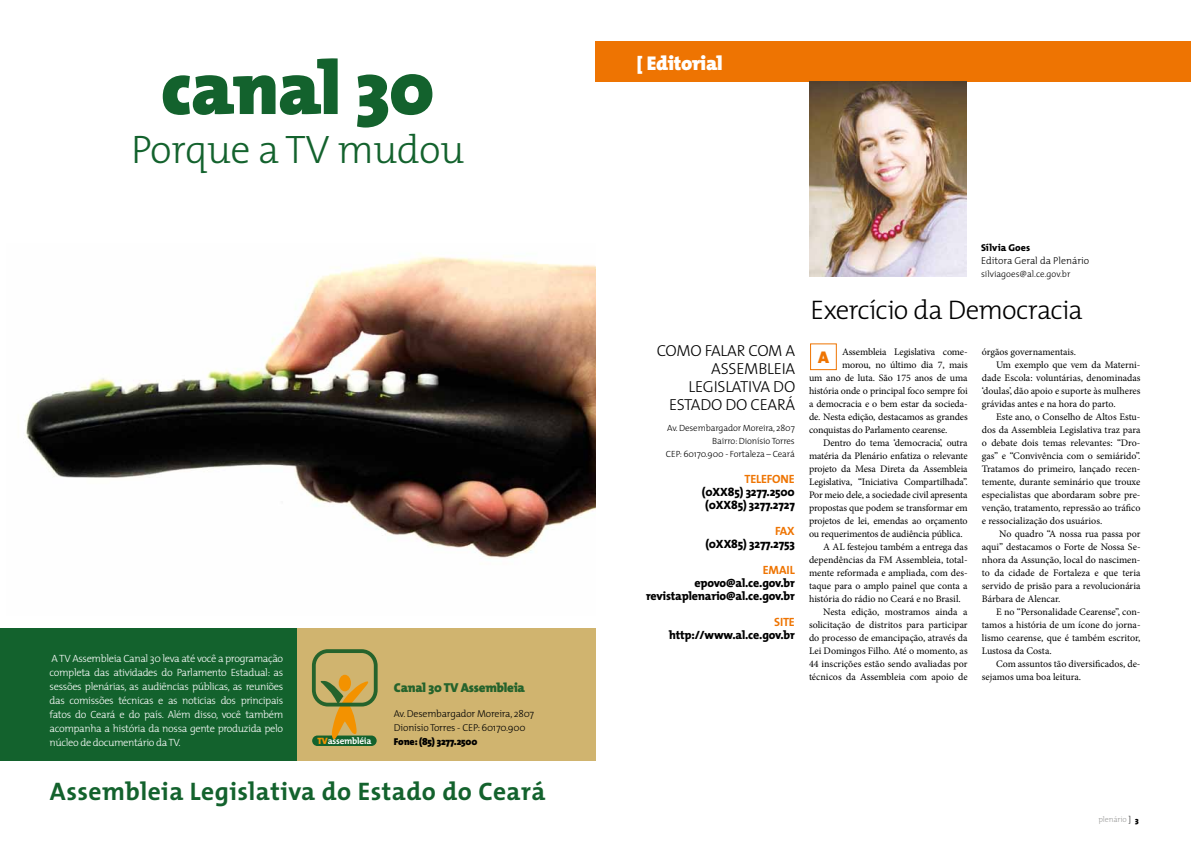
<style>
.page{position:relative;width:1191px;height:842px;background:#fff}
.page>*{position:absolute;margin:0;border:0;box-sizing:border-box;transform-origin:0 0}
.t1{font:800 76px "T Mix";letter-spacing:-.015em;color:#13622d}
.t2{font:300 40px "T Mix";letter-spacing:-.015em;color:#13622d}
.t3{font:300 27px "T Mix";letter-spacing:-.02em;color:#000}
.t4{font:700 25.5px "T Mix";letter-spacing:.02em;color:#13622d}
.t5{font:800 20px "T Mix";letter-spacing:-.015em;color:#fff}
.t6{font:800 17px "T Mix";color:#ee7402}
.t7{font:300 16px/18px "T Mix";letter-spacing:-.015em;color:#000;text-align:right}
.t8{font:800 13px "T Mix";letter-spacing:-.02em;color:#25632c}
.t9{font:800 12px/13px "T Mix";letter-spacing:-.015em;color:#000}
.t10{font:700 12px "T Mix";letter-spacing:-.015em;color:#ee7402}
.t11{font:300 10.5px/14px "T Mix";letter-spacing:-.035em;color:#fff;text-align:justify}
.t12{font:10px "Minion Pro";letter-spacing:-.005em;color:#000}
.t13{font:300 10px/14px "T Mix";letter-spacing:-.02em;color:#000}
.t14{font:800 10px "T Mix";letter-spacing:-.02em;color:#000}
.t15{font:800 10px "T Mix";color:#000}
.t16{font:700 9.2px "T Mix";color:#fff}
.t17{font:300 9px/13px "T Mix";letter-spacing:-.015em;color:#000;text-align:right}
.t18{font:300 8px "T Mix";color:#9d9d9c}
.s1{font-weight:800;color:#f39200}
.s2{font-size:18px}
.s3{color:#000}
.s4{font-weight:800;color:#000}
</style>
<div class="page">
<div style="left:595px;top:41px;width:596px;height:41px;background:#ee7402"></div>
<img style="left:25px;top:256px;width:570px;height:302px">
<div style="left:0;top:628px;width:297px;height:132px;background:#13622d"></div>
<div style="left:297px;top:628px;width:298px;height:132px;background:#d0b46f"></div>
<div style="left:312px;top:735px;width:65px;height:11px;background:#13622d;border-radius:5px"></div>
<div style="left:339px;top:675px;width:12px;height:16px;background:#f39200;border-radius:50%"></div>
<svg style="left:318px;top:680px;width:50px;height:60px"></svg>
<div style="left:312px;top:649px;width:65px;height:57px;border:4px solid #25632c;border-radius:14px"></div>
<img style="left:809px;top:82px;width:157px;height:195px">
<div style="left:810px;top:344px;width:26px;height:26px;border:1px solid #ee7402"></div>
<h1 class="t1" style="left:161px;top:24px;width:275px">canal 30</h1>
<h2 class="t2" style="left:131px;top:116px;width:335px">Porque a TV mudou</h2>
<p class="t11" style="left:50px;top:651px;width:235px">A TV Assembleia Canal 30 leva até você a programação completa das atividades do Parlamento E stadual: as sessões plenárias, as audiências públicas, as reuniões das comissões técnicas e as noticias dos principais fatos do Ceará e do país. Além disso, você também acompanha a história da nossa gente produzida pelo núcleo de documentário da TV.</p>
<h3 class="t8" style="left:394px;top:676px;width:133px">Canal 30 TV Assembleia</h3>
<p class="t13" style="left:394px;top:706px;width:142px">Av. Desembargador Moreira, 2807<br>Dionísio Torres - CE P: 60170.900</p>
<p class="t16" style="left:317px;top:733px;width:56px"><span class="s1">TV</span>assembléia</p>
<p class="t14" style="left:394px;top:733px;width:85px">Fone: (85) 3277.2500</p>
<h3 class="t4" style="left:50px;top:770px;width:497px">Assembleia Legislativa do Estado do Ceará</h3>
<h3 class="t5" style="left:637px;top:47px;width:87px"><span class="s2">[</span> Editorial</h3>
<h3 class="t7" style="left:656px;top:341px;width:140px">Como falar com a<br>AssemblE ia<br>Legislativa do<br>E stado do Ceará</h3>
<p class="t17" style="left:666px;top:421px;width:130px">Av. Desembargador Moreira, 2807<br>Bairro: Dionísio Torres<br>CE P: 60170.900 - Fortaleza – Ceará</p>
<p class="t10" style="left:744px;top:469px;width:52px">Telefone</p>
<p class="t9" style="left:702px;top:485px;width:94px">(0XX85) 3277.2500 (0XX85) 3277.2727</p>
<p class="t10" style="left:775px;top:521px;width:21px">Fax</p>
<p class="t9" style="left:705px;top:537px;width:91px">(0XX85) 3277.2753</p>
<p class="t10" style="left:763px;top:560px;width:33px">Email</p>
<p class="t9" style="left:646px;top:576px;width:150px;text-align:right">epovo@al.ce.gov.br revistaplenario@al.ce.gov.br</p>
<p class="t10" style="left:774px;top:612px;width:22px">site</p>
<p class="t9" style="left:669px;top:628px;width:127px">http://www.al.ce.gov.br</p>
<p class="t15" style="left:981px;top:239px;width:51px">Sílvia Goes</p>
<p class="t13" style="left:981px;top:253px;width:110px">E ditora Geral da Plenário</p>
<p class="t17" style="left:981px;top:267px;width:91px">silviagoes@al.ce.gov.br</p>
<h3 class="t3" style="left:810px;top:288px;width:274px">Exercício da Democracia</h3>
<p class="t12" style="left:842px;top:345px;width:127px">Assembleia Legislativa come-</p>
<p class="t12" style="left:842px;top:358px;width:127px">morou, no último dia 7, mais</p>
<p class="t12" style="left:809px;top:371px;width:160px">um ano de luta. São 175 anos de uma</p>
<p class="t12" style="left:809px;top:384px;width:160px">história onde o principal foco sempre foi</p>
<p class="t12" style="left:809px;top:397px;width:160px">a democracia e o bem estar da socieda-</p>
<p class="t12" style="left:809px;top:410px;width:160px">de. Nesta edição, destacamos as grandes</p>
<p class="t12" style="left:809px;top:423px;width:140px">conquistas do Parlamento cearense.</p>
<p class="t12" style="left:823px;top:436px;width:146px">Dentro do tema ‘democracia’, outra</p>
<p class="t12" style="left:809px;top:449px;width:160px">matéria da Plenário enfatiza o relevante</p>
<p class="t12" style="left:809px;top:462px;width:160px">projeto da Mesa Direta da Assembleia</p>
<p class="t12" style="left:809px;top:475px;width:160px">Legislativa, “Iniciativa Compartilhada”.</p>
<p class="t12" style="left:809px;top:488px;width:160px">Por meio dele, a sociedade civil apresenta</p>
<p class="t12" style="left:809px;top:501px;width:160px">propostas que podem se transformar em</p>
<p class="t12" style="left:809px;top:514px;width:160px">projetos de lei, emendas ao orçamento</p>
<p class="t12" style="left:809px;top:527px;width:155px">ou requerimentos de audiência pública.</p>
<p class="t12" style="left:823px;top:540px;width:146px">A AL festejou também a entrega das</p>
<p class="t12" style="left:809px;top:553px;width:160px">dependências da FM Assembleia, total-</p>
<p class="t12" style="left:809px;top:566px;width:160px">mente reformada e ampliada, com des-</p>
<p class="t12" style="left:809px;top:579px;width:160px">taque para o amplo painel que conta a</p>
<p class="t12" style="left:809px;top:592px;width:153px">história do rádio no Ceará e no Brasil.</p>
<p class="t12" style="left:823px;top:605px;width:146px">Nesta edição, mostramos ainda a</p>
<p class="t12" style="left:809px;top:618px;width:160px">solicitação de distritos para participar</p>
<p class="t12" style="left:809px;top:631px;width:160px">do processo de emancipação, através da</p>
<p class="t12" style="left:809px;top:644px;width:160px">Lei Domingos Filho. Até o momento, as</p>
<p class="t12" style="left:809px;top:657px;width:160px">44 inscrições estão sendo avaliadas por</p>
<p class="t12" style="left:809px;top:670px;width:160px">técnicos da Assembleia com apoio de</p>
<h3 class="t6" style="left:818px;top:343px;width:12px">A</h3>
<p class="t12" style="left:981px;top:345px;width:96px">órgãos governamentais.</p>
<p class="t12" style="left:996px;top:358px;width:146px">Um exemplo que vem da Materni-</p>
<p class="t12" style="left:981px;top:371px;width:160px">dade Escola: voluntárias, denominadas</p>
<p class="t12" style="left:981px;top:384px;width:160px">‘doulas’, dão apoio e suporte às mulheres</p>
<p class="t12" style="left:981px;top:397px;width:135px">grávidas antes e na hora do parto.</p>
<p class="t12" style="left:996px;top:410px;width:146px">Este ano, o Conselho de Altos Estu-</p>
<p class="t12" style="left:981px;top:423px;width:160px">dos da Assembleia Legislativa traz para</p>
<p class="t12" style="left:981px;top:436px;width:160px">o debate dois temas relevantes: “Dro-</p>
<p class="t12" style="left:981px;top:449px;width:160px">gas” e “Convivência com o semiárido”.</p>
<p class="t12" style="left:981px;top:462px;width:160px">Tratamos do primeiro, lançado recen-</p>
<p class="t12" style="left:981px;top:475px;width:160px">temente, durante seminário que trouxe</p>
<p class="t12" style="left:981px;top:488px;width:160px">especialistas que abordaram sobre pre-</p>
<p class="t12" style="left:981px;top:501px;width:160px">venção, tratamento, repressão ao tráfico</p>
<p class="t12" style="left:981px;top:514px;width:122px">e ressocialização dos usuários.</p>
<p class="t12" style="left:999px;top:527px;width:143px">No quadro “A nossa rua passa por</p>
<p class="t12" style="left:981px;top:540px;width:160px">aqui” destacamos o Forte de Nossa Se-</p>
<p class="t12" style="left:981px;top:553px;width:160px">nhora da Assunção, local do nascimen-</p>
<p class="t12" style="left:981px;top:566px;width:160px">to da cidade de Fortaleza e que teria</p>
<p class="t12" style="left:981px;top:579px;width:160px">servido de prisão para a revolucionária</p>
<p class="t12" style="left:981px;top:592px;width:80px">Bárbara de Alencar.</p>
<p class="t12" style="left:996px;top:605px;width:146px">E no “Personalidade Cearense”, con-</p>
<p class="t12" style="left:981px;top:618px;width:160px">tamos a história de um ícone do jorna-</p>
<p class="t12" style="left:981px;top:631px;width:160px">lismo cearense, que é também escritor,</p>
<p class="t12" style="left:981px;top:644px;width:71px">Lustosa da Costa.</p>
<p class="t12" style="left:996px;top:657px;width:146px">Com assuntos tão diversificados, de-</p>
<p class="t12" style="left:981px;top:670px;width:101px">sejamos uma boa leitura.</p>
<p class="t18" style="left:1098px;top:813px;width:42px">plenário <span class="s3">]</span> <span class="s4">3</span></p>
</div>
